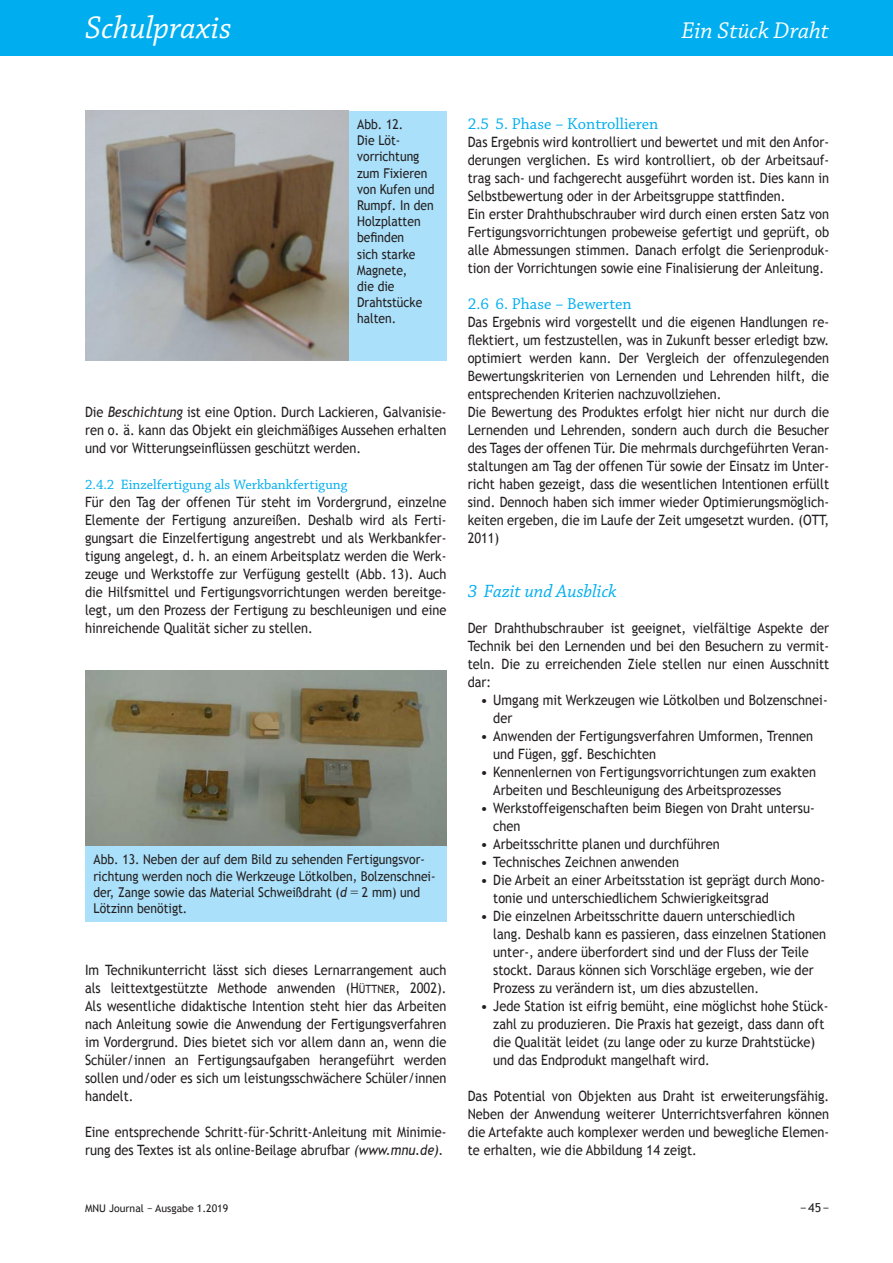
<style>
.page{position:relative;width:893px;height:1263px;background:#fff}
.page>*{position:absolute;margin:0;border:0;box-sizing:border-box;transform-origin:0 0}
.t1{font:italic 33px "Chaparral Pro";color:#fff}
.t2{font:italic 24px "Chaparral Pro";color:#fff}
.t3{font:italic 18.75px "Chaparral Pro";color:#00aeef}
.t4{font:16.5px "Chaparral Pro";color:#00aeef}
.t5{font:14.25px/18px "Trebuchet MS";color:#231f20;text-align:justify;scale:.9 1}
.t6{font:14.25px/18px "Trebuchet MS";color:#231f20}
.t7{font:14.25px "Chaparral Pro";color:#00aeef}
.t8{font:13.5px/16.2px "Trebuchet MS";color:#231f20;scale:.9 1}
.t9{font:12.3px "Trebuchet MS";color:#231f20}
.t10{font:10.5px "Trebuchet MS";color:#231f20}
.s1{font-style:italic}
.s2{font-family:"MM Century New"}
.s3{font-family:"Trebuchet MS SC800"}
.s4{font-family:"Trebuchet MS SC800";font-size:11.4px}
</style>
<div class="page">
<div style="left:0;top:0;width:893px;height:55px;background:#00aeef"></div>
<img style="left:85px;top:671px;width:361px;height:175px">
<div style="left:85px;top:846px;width:361px;height:75px;background:#aae0f9"></div>
<img style="left:85px;top:111px;width:264px;height:249px">
<div style="left:349px;top:111px;width:97px;height:249px;background:#aae0f9"></div>
<h1 class="t1" style="left:85px;top:10px;width:148px">Schulpraxis</h1>
<h2 class="t2" style="left:681px;top:18px;width:149px">Ein Stück Draht</h2>
<p class="t8" style="left:357px;top:116px;width:88px">Abb. 12.<br>Die Löt&shy;vorrichtung zum Fixieren von Kufen und<br>Rumpf. In den<br>Holzplatten befinden<br>sich starke<br>Magnete,<br>die die<br>Drahtstücke halten.</p>
<p class="t5" style="left:85px;top:403px;width:403px">Die <span class="s1">Beschichtung</span> ist eine Option. Durch Lackieren, Galvanisie&shy;ren o. ä. kann das Objekt ein gleichmäßiges Aussehen erhalten und vor Witterungseinflüssen geschützt werden.</p>
<p class="t7" style="left:85px;top:476px;width:264px">2.4.2 Einzelfertigung als Werkbankfertigung</p>
<p class="t5" style="left:85px;top:493px;width:403px">Für den Tag der offenen Tür steht im Vordergrund, einzelne Elemente der Fertigung anzureißen. Deshalb wird als Ferti&shy;gungsart die Einzelfertigung angestrebt und als Werkbankfer&shy;tigung angelegt, d. h. an einem Arbeitsplatz werden die Werk&shy;zeuge und Werkstoffe zur Verfügung gestellt (Abb. 13). Auch die Hilfsmittel und Fertigungsvorrichtungen werden bereitge&shy;legt, um den Prozess der Fertigung zu beschleunigen und eine hinreichende Qualität sicher zu stellen.</p>
<p class="t8" style="left:94px;top:852px;width:382px">Abb. 13. Neben der auf dem Bild zu sehenden Fertigungsvor&shy;richtung werden noch die Werkzeuge Lötkolben, Bolzenschnei&shy;der, Zange sowie das Material Schweißdraht (<span class="s1">d</span> <span class="s2">=</span> 2 mm) und Lötzinn benötigt.</p>
<p class="t5" style="left:85px;top:961px;width:403px">Im Technikunterricht lässt sich dieses Lernarrangement auch als leittextgestützte Methode anwenden (<span class="s3">H</span><span class="s4">ÜTTNER</span>, 2002).<br>Als wesentliche didaktische Intention steht hier das Arbeiten nach Anleitung sowie die Anwendung der Fertigungsverfahren im Vordergrund. Dies bietet sich vor allem dann an, wenn die Schüler/innen an Fertigungsaufgaben herangeführt werden sollen und/oder es sich um leistungsschwächere Schüler/innen handelt.</p>
<p class="t5" style="left:85px;top:1123px;width:403px">Eine entsprechende Schritt-für-Schritt-Anleitung mit Minimie&shy;rung des Textes ist als online-Beilage abrufbar <span class="s1">(www.mnu.de).</span></p>
<p class="t4" style="left:468px;top:114px;width:192px">2.5 5. Phase − Kontrollieren</p>
<p class="t5" style="left:468px;top:133px;width:403px;text-align:left">Das Ergebnis wird kontrolliert und bewertet und mit den Anfor&shy;derungen verglichen. Es wird kontrolliert, ob der Arbeitsauf&shy;trag sach- und fachgerecht ausgeführt worden ist. Dies kann in Selbstbewertung oder in der Arbeitsgruppe stattfinden.<br>Ein erster Drahthubschrauber wird durch einen ersten Satz von Fertigungsvorrichtungen probeweise gefertigt und geprüft, ob alle Abmessungen stimmen. Danach erfolgt die Serienproduk&shy;tion der Vorrichtungen sowie eine Finalisierung der Anleitung.</p>
<p class="t4" style="left:468px;top:294px;width:166px">2.6 6. Phase − Bewerten</p>
<p class="t5" style="left:468px;top:313px;width:403px;text-align:left">Das Ergebnis wird vorgestellt und die eigenen Handlungen re&shy;flektiert, um festzustellen, was in Zukunft besser erledigt bzw. optimiert werden kann. Der Vergleich der offenzulegenden Bewertungskriterien von Lernenden und Lehrenden hilft, die entsprechenden Kriterien nachzuvollziehen.<br>Die Bewertung des Produktes erfolgt hier nicht nur durch die Lernenden und Lehrenden, sondern auch durch die Besucher des Tages der offenen Tür. Die mehrmals durchgeführten Veran&shy;staltungen am Tag der offenen Tür sowie der Einsatz im Unter&shy;richt haben gezeigt, dass die wesentlichen Intentionen erfüllt sind. Dennoch haben sich immer wieder Optimierungsmöglich&shy;keiten ergeben, die im Laufe der Zeit umgesetzt wurden. (OTT, 2011)</p>
<h3 class="t3" style="left:468px;top:580px;width:150px">3 Fazit und Ausblick</h3>
<p class="t5" style="left:468px;top:619px;width:403px">Der Drahthubschrauber ist geeignet, vielfältige Aspekte der Technik bei den Lernenden und bei den Besuchern zu vermit&shy;teln. Die zu erreichenden Ziele stellen nur einen Ausschnitt dar:</p>
<p class="t6" style="left:493px;top:691px;width:336px;text-indent:-13px">• Umgang mit Werkzeugen wie Lötkolben und Bolzenschnei&shy;der</p>
<p class="t6" style="left:493px;top:727px;width:321px;text-indent:-13px">• Anwenden der Fertigungsverfahren Umformen, Trennen und Fügen, ggf. Beschichten</p>
<p class="t6" style="left:493px;top:763px;width:324px;text-indent:-13px">• Kennenlernen von Fertigungsvorrichtungen zum exakten<br>Arbeiten und Beschleunigung des Arbeitsprozesses</p>
<p class="t6" style="left:493px;top:799px;width:323px;text-indent:-13px">• Werkstoffeigenschaften beim Biegen von Draht untersu&shy;chen</p>
<p class="t6" style="left:480px;top:835px;width:241px">• Arbeitsschritte planen und durchführen</p>
<p class="t6" style="left:480px;top:853px;width:200px">• Technisches Zeichnen anwenden</p>
<p class="t6" style="left:493px;top:871px;width:333px;text-indent:-13px">• Die Arbeit an einer Arbeitsstation ist geprägt durch Mono&shy;tonie und unterschiedlichem Schwierigkeitsgrad</p>
<p class="t6" style="left:493px;top:907px;width:334px;text-indent:-13px">• Die einzelnen Arbeitsschritte dauern unterschiedlich lang. Deshalb kann es passieren, dass einzelnen Stationen unter-, andere überfordert sind und der Fluss der Teile stockt. Daraus können sich Vorschläge ergeben, wie der Prozess zu verändern ist, um dies abzustellen.</p>
<p class="t6" style="left:493px;top:997px;width:337px;text-indent:-13px">• Jede Station ist eifrig bemüht, eine möglichst hohe Stück&shy;zahl zu produzieren. Die Praxis hat gezeigt, dass dann oft die Qualität leidet (zu lange oder zu kurze Drahtstücke) und das Endprodukt mangelhaft wird.</p>
<p class="t5" style="left:468px;top:1087px;width:403px">Das Potential von Objekten aus Draht ist erweiterungsfähig.<br>Neben der Anwendung weiterer Unterrichtsverfahren können die Artefakte auch komplexer werden und bewegliche Elemen&shy;te erhalten, wie die Abbildung 14 zeigt.</p>
<p class="t10" style="left:85px;top:1202px;width:145px">MNU Journal − Ausgabe 1.2019</p>
<p class="t9" style="left:800px;top:1200px;width:31px">− 45 −</p>
</div>
